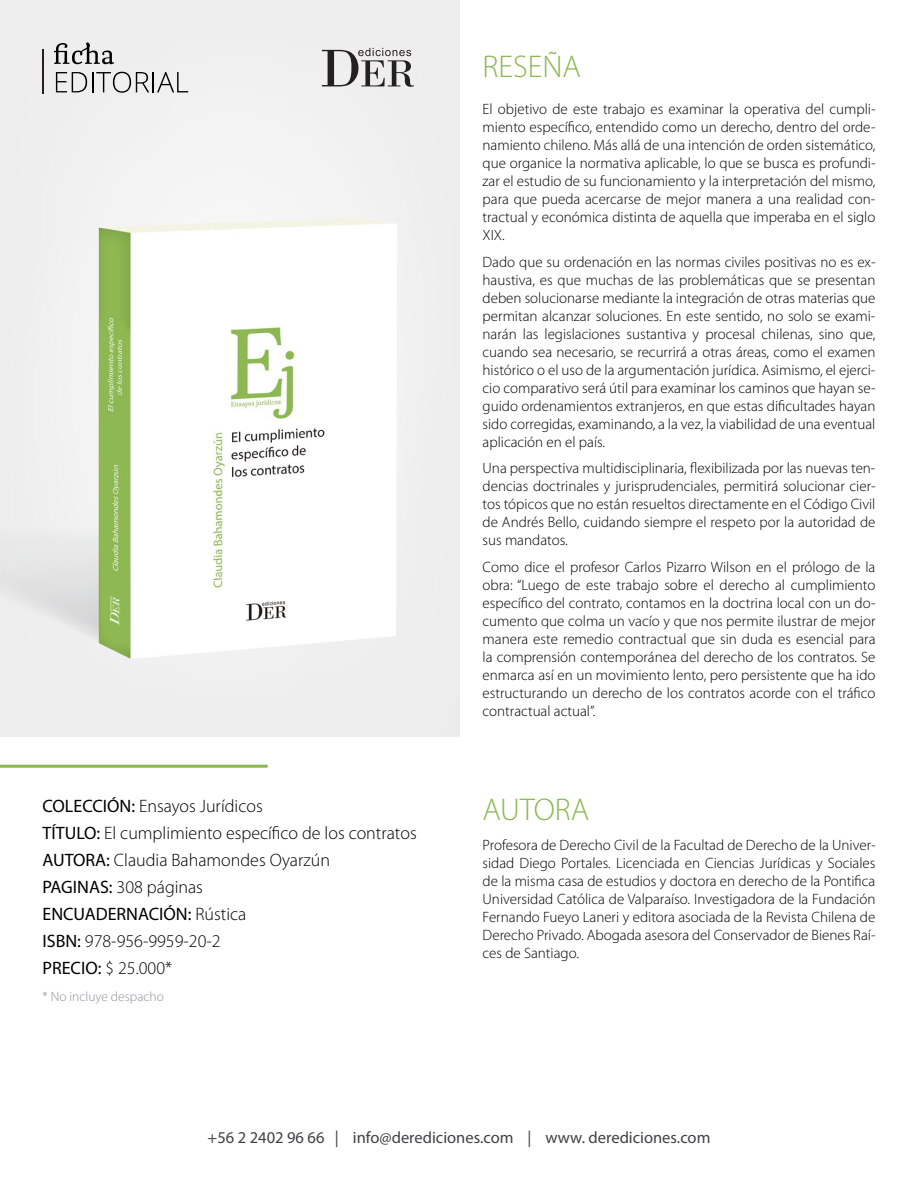
<style>
.page{position:relative;width:918px;height:1188px;background:#fff}
.page>*{position:absolute;margin:0;border:0;box-sizing:border-box;transform-origin:0 0}
.t1{font:300 31.5px "Myriad Pro";color:#8cb852}
.t2{font:300 18px/27px "Myriad Pro";color:#000}
.t3{font:16.5px "Myriad Pro";color:#414042}
.t4{font:300 15px/18px "Myriad Pro";color:#000;text-align:justify}
.t5{font:300 13.5px "Myriad Pro";color:#8f9194}
.s1{font-weight:400}
</style>
<div class="page">
<div style="left:0;top:0;width:332px;height:247px;background:#efefef"></div>
<svg style="left:54px;top:43px;width:60px;height:21px"></svg>
<svg style="left:56px;top:72px;width:132px;height:21px"></svg>
<hr style="left:43px;top:49px;width:1px;height:44px;background:#241f21">
<svg style="left:322px;top:48px;width:92px;height:39px"></svg>
<hr style="left:0;top:765px;width:268px;height:3px;background:#8cb852">
<img style="left:78px;top:177px;width:368px;height:514px">
<h1 class="t1" style="left:483px;top:47px;width:100px">RESEÑA</h1>
<p class="t4" style="left:483px;top:100px;width:394px">El objetivo de este trabajo es examinar la operativa del cumpli&shy;miento específico, entendido como un derecho, dentro del orde&shy;namiento chileno. Más allá de una intención de orden sistemático, que organice la normativa aplicable, lo que se busca es profundi&shy;zar el estudio de su funcionamiento y la interpretación del mismo, para que pueda acercarse de mejor manera a una realidad con&shy;tractual y económica distinta de aquella que imperaba en el siglo XIX.</p>
<p class="t4" style="left:483px;top:253px;width:394px">Dado que su ordenación en las normas civiles positivas no es ex&shy;haustiva, es que muchas de las problemáticas que se presentan deben solucionarse mediante la integración de otras materias que permitan alcanzar soluciones. En este sentido, no solo se exami&shy;narán las legislaciones sustantiva y procesal chilenas, sino que, cuando sea necesario, se recurrirá a otras áreas, como el examen histórico o el uso de la argumentación jurídica. Asimismo, el ejerci&shy;cio comparativo será útil para examinar los caminos que hayan se&shy;guido ordenamientos extranjeros, en que estas dificultades hayan sido corregidas, examinando, a la vez, la viabilidad de una eventual aplicación en el país.</p>
<p class="t4" style="left:483px;top:459px;width:394px">Una perspectiva multidisciplinaria, flexibilizada por las nuevas ten&shy;dencias doctrinales y jurisprudenciales, permitirá solucionar cier&shy;tos tópicos que no están resueltos directamente en el Código Civil de Andrés Bello, cuidando siempre el respeto por la autoridad de sus mandatos.</p>
<p class="t4" style="left:483px;top:558px;width:394px">Como dice el profesor Carlos Pizarro Wilson en el prólogo de la obra: “Luego de este trabajo sobre el derecho al cumplimiento específico del contrato, contamos en la doctrina local con un do&shy;cumento que colma un vacío y que nos permite ilustrar de mejor manera este remedio contractual que sin duda es esencial para la comprensión contemporánea del derecho de los contratos. Se enmarca así en un movimiento lento, pero persistente que ha ido estructurando un derecho de los contratos acorde con el tráfico contractual actual”.</p>
<p class="t2" style="left:43px;top:792px;width:222px"><span class="s1">COLECCIÓN:</span> Ensayos Jurídicos</p>
<h1 class="t1" style="left:483px;top:791px;width:108px">AUTORA</h1>
<p class="t2" style="left:43px;top:819px;width:376px"><span class="s1">TÍTULO:</span> El cumplimiento específico de los contratos<br><span class="s1">AUTORA:</span> Claudia Bahamondes Oyarzún<br><span class="s1">PAGINAS:</span> 308 páginas<br><span class="s1">ENCUADERNACIÓN:</span> Rústica<br><span class="s1">ISBN:</span> 978-956-9959-20-2<br><span class="s1">PRECIO:</span> $ 25.000*</p>
<p class="t5" style="left:43px;top:988px;width:123px">* No incluye despacho</p>
<p class="t4" style="left:483px;top:836px;width:394px">Profesora de Derecho Civil de la Facultad de Derecho de la Univer&shy;sidad Diego Portales. Licenciada en Ciencias Jurídicas y Sociales de la misma casa de estudios y doctora en derecho de la Pontifica Universidad Católica de Valparaíso. Investigadora de la Fundación Fernando Fueyo Laneri y editora asociada de la Revista Chilena de Derecho Privado. Abogada asesora del Conservador de Bienes Raí&shy;ces de Santiago.</p>
<p class="t3" style="left:208px;top:1127px;width:504px">+56 2 2402 96 66 | info@derediciones.com | www. derediciones.com</p>
</div>
